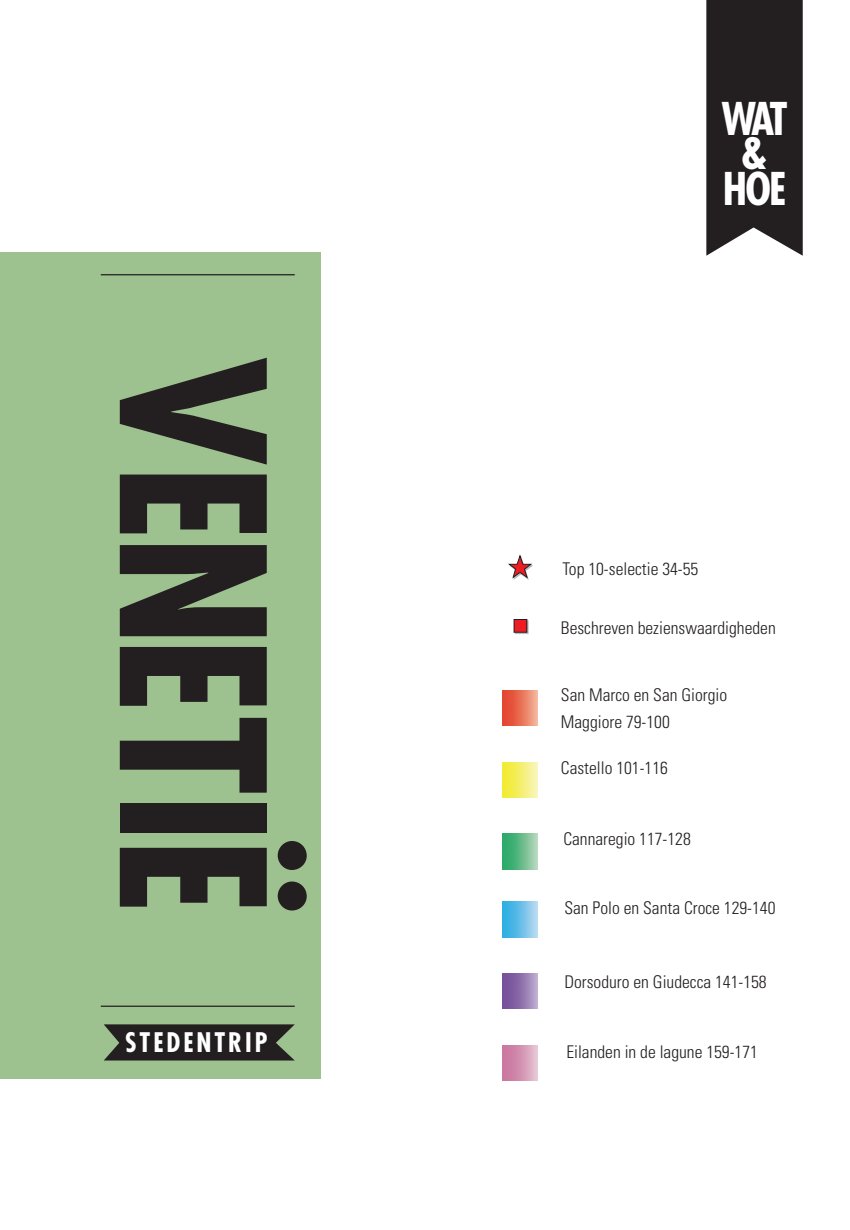
<style>
.page{position:relative;width:850px;height:1230px;background:#fff}
.page>*{position:absolute;margin:0;border:0;box-sizing:border-box;transform-origin:0 0}
.t1{font:700 condensed 194.75px "Futura LT";letter-spacing:-.02em;color:#231f20}
.t2{font:700 condensed 44px/35.2px "Futura LT";letter-spacing:-.075em;color:#fff;text-align:center}
.t3{font:700 condensed 26.25px "Futura LT";letter-spacing:.11em;color:#fff}
.t4{font:300 condensed 17.5px/27.5px "Univers";color:#231f20}
</style>
<div class="page">
<img style="left:502px;top:762px;width:35px;height:36px">
<img style="left:502px;top:973px;width:35px;height:36px">
<img style="left:502px;top:902px;width:35px;height:35px">
<img style="left:502px;top:690px;width:35px;height:36px">
<img style="left:502px;top:834px;width:35px;height:35px">
<div style="left:515px;top:620px;width:13px;height:14px;border:1px solid #bcbdc0"></div>
<div style="left:514px;top:619px;width:12px;height:13px;background:#ee1d23"></div>
<div style="left:513px;top:619px;width:14px;height:14px;border:1px solid #231f20"></div>
<svg style="left:508px;top:555px;width:25px;height:25px"></svg>
<div style="left:0;top:252px;width:320px;height:827px;background:#9dc18f"></div>
<svg style="left:706px;top:0;width:96px;height:256px;background:#343031"></svg>
<hr style="left:101px;top:274px;width:194px;height:1px;background:#231f20">
<hr style="left:101px;top:1005px;width:194px;height:2px;background:#231f20">
<svg style="left:104px;top:1024px;width:191px;height:36px;background:#2f2f2b"></svg>
<h1 class="t1" style="left:313px;top:356px;width:559px;rotate:90deg">VENETIË</h1>
<h3 class="t3" style="left:125px;top:1026px;width:144px">STEDENTRIP</h3>
<h2 class="t2" style="left:721px;top:101px;width:68px">WAT &amp;<br>HOE</h2>
<p class="t4" style="left:562px;top:555px;width:137px">Top 10-selectie 34-55</p>
<p class="t4" style="left:560px;top:614px;width:216px">Beschreven bezienswaardigheden</p>
<p class="t4" style="left:560px;top:680px;width:168px">San Marco en San Giorgio<br>Maggiore 79-100</p>
<p class="t4" style="left:560px;top:754px;width:108px">Castello 101-116</p>
<p class="t4" style="left:563px;top:825px;width:129px">Cannaregio 117-128</p>
<p class="t4" style="left:564px;top:894px;width:212px">San Polo en Santa Croce 129-140</p>
<p class="t4" style="left:564px;top:968px;width:204px">Dorsoduro en Giudecca 141-158</p>
<p class="t4" style="left:566px;top:1038px;width:193px">Eilanden in de lagune 159-171</p>
</div>
